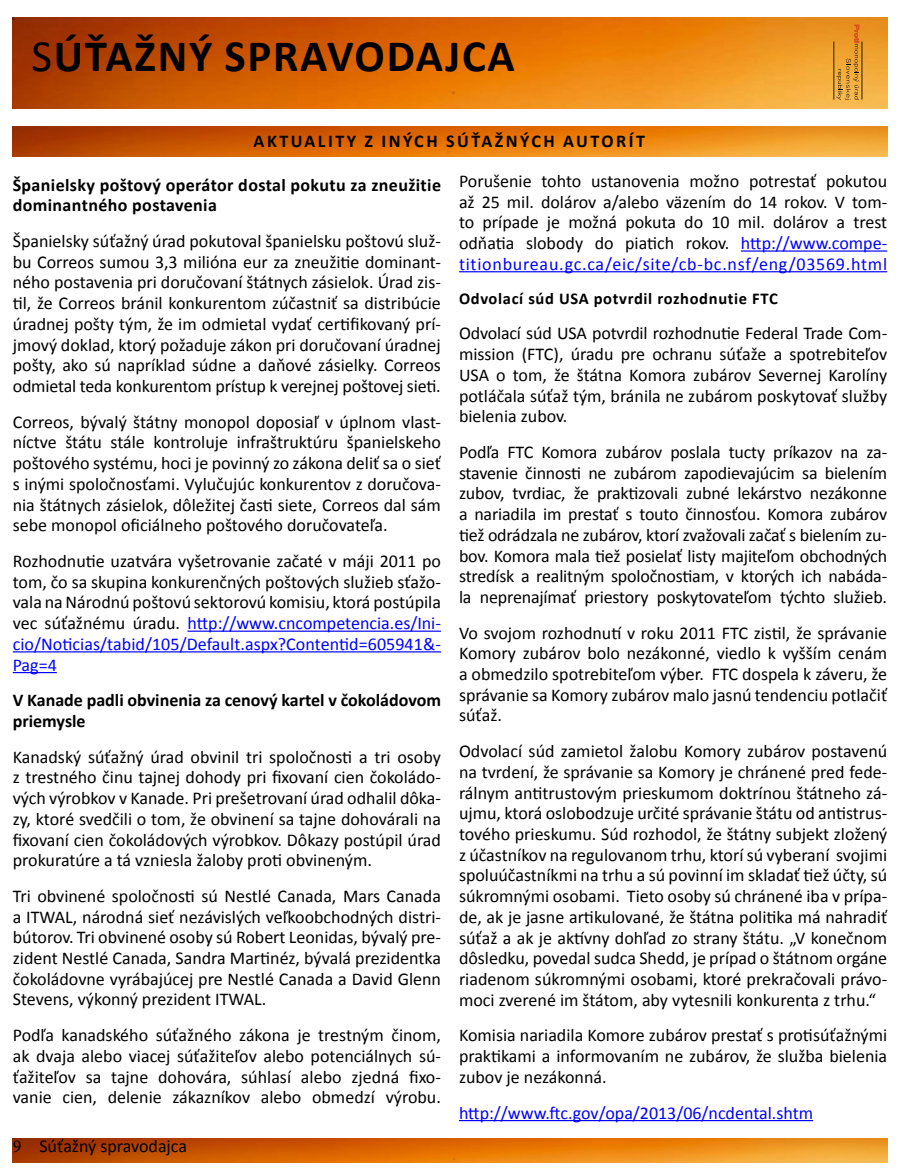
<style>
.page{position:relative;width:900px;height:1175px;background:#fff}
.page>*{position:absolute;margin:0;border:0;box-sizing:border-box;transform-origin:0 0}
.t1{font:700 45px "Calibri";letter-spacing:.04em;color:#000}
.t2{font:18px/20.7px "Calibri";color:#000;text-align:justify}
.t3{font:700 18px/20.7px "Calibri";letter-spacing:.02em;color:#000}
.t4{font:700 18px/20.7px "Calibri";color:#000}
.t5{font:18px "Calibri";color:#00f}
.t6{font:700 18px "Calibri";letter-spacing:.14em;color:#000}
.t7{font:700 16.5px "Calibri";letter-spacing:.04em;color:#000}
.s1{font-weight:400}
.s2{color:#00f}
.s3{font-family:"Minion Pro"}
</style>
<div class="page">
<img style="left:13px;top:17px;width:874px;height:92px">
<svg style="left:837px;top:25px;width:22px;height:75px;background:#dd9630"></svg>
<hr style="left:862px;top:42px;width:1px;height:58px;background:#000">
<hr style="left:834px;top:42px;width:1px;height:58px;background:#000">
<img style="left:13px;top:1138px;width:874px;height:24px">
<img style="left:13px;top:126px;width:874px;height:31px">
<hr style="left:188px;top:630px;width:253px;height:2px;background:#00f">
<hr style="left:13px;top:651px;width:428px;height:1px;background:#00f">
<hr style="left:13px;top:672px;width:44px;height:1px;background:#00f">
<hr style="left:741px;top:250px;width:146px;height:2px;background:#00f">
<hr style="left:459px;top:271px;width:428px;height:1px;background:#00f">
<hr style="left:459px;top:1120px;width:354px;height:1px;background:#00f">
<h1 class="t1" style="left:31px;top:27px;width:485px"><span class="s1">S</span>úťažný spravodajca</h1>
<p class="t3" style="left:254px;top:131px;width:62px">aktualit</p>
<p class="t6" style="left:347px;top:129px;width:257px">y z iných súťažných autor</p>
<p class="t3" style="left:629px;top:131px;width:15px">ít</p>
<p class="t3" style="left:13px;top:174px;width:430px">Španielsky poštový operátor dostal pokutu za zneužitie dominantného postavenia</p>
<p class="t2" style="left:13px;top:231px;width:430px">Španielsky súťažný úrad pokutoval španielsku poštovú služ&shy;bu Correos sumou 3,3 milióna eur za zneužitie dominant&shy;ného postavenia pri doručovaní štátnych zásielok. Úrad zis&shy;til, že Correos bránil konkurentom zúčastniť sa distribúcie úradnej pošty tým, že im odmietal vydať certifikovaný prí&shy;jmový doklad, ktorý požaduje zákon pri doručovaní úradnej pošty, ako sú napríklad súdne a daňové zásielky. Correos odmietal teda konkurentom prístup k verejnej poštovej sieti.</p>
<p class="t2" style="left:13px;top:411px;width:430px">Correos, bývalý štátny monopol doposiaľ v úplnom vlast&shy;níctve štátu stále kontroluje infraštruktúru španielskeho poštového systému, hoci je povinný zo zákona deliť sa o sieť s inými spoločnosťami. Vylučujúc konkurentov z doručova&shy;nia štátnych zásielok, dôležitej časti siete, Correos dal sám sebe monopol oficiálneho poštového doručovateľa.</p>
<p class="t2" style="left:13px;top:550px;width:430px">Rozhodnutie uzatvára vyšetrovanie začaté v máji 2011 po tom, čo sa skupina konkurenčných poštových služieb sťažo&shy;vala na Národnú poštovú sektorovú komisiu, ktorá postúpila vec súťažnému úradu. <span class="s2">http://www.cncompetencia.es/Ini&shy;cio/Noticias/tabid/105/Default.aspx?Contentid=605941&amp;- Pag=4</span></p>
<p class="t4" style="left:13px;top:690px;width:430px">V Kanade padli obvinenia za cenový kartel v čokoládovom priemysle</p>
<p class="t2" style="left:13px;top:746px;width:430px">Kanadský súťažný úrad obvinil tri spoločnosti a tri osoby z trestného činu tajnej dohody pri fixovaní cien čokoládo&shy;vých výrobkov v Kanade. Pri prešetrovaní úrad odhalil dôka&shy;zy, ktoré svedčili o tom, že obvinení sa tajne dohovárali na fixovaní cien čokoládových výrobkov. Dôkazy postúpil úrad prokuratúre a tá vzniesla žaloby proti obvineným.</p>
<p class="t2" style="left:13px;top:885px;width:430px">Tri obvinené spoločnosti sú Nestlé Canada, Mars Canada a ITWAL, národná sieť nezávislých veľkoobchodných distri&shy;bútorov. Tri obvinené osoby sú Robert Leonidas, bývalý pre&shy;zident Nestlé Canada, Sandra Martinéz, bývalá prezidentka čokoládovne vyrábajúcej pre Nestlé Canada a David Glenn Stevens, výkonný prezident ITWAL.</p>
<p class="t2" style="left:13px;top:1024px;width:430px">Podľa kanadského súťažného zákona je trestným činom, ak dvaja alebo viacej súťažiteľov alebo potenciálnych sú&shy;ťažiteľov sa tajne dohovára, súhlasí alebo zjedná fixo&shy;vanie cien, delenie zákazníkov alebo obmedzí výrobu.</p>
<p class="t2" style="left:459px;top:171px;width:430px">Porušenie tohto ustanovenia možno potrestať pokutou až 25 mil. dolárov a/alebo väzením do 14 rokov. V tom&shy;to prípade je možná pokuta do 10 mil. dolárov a trest odňatia slobody do piatich rokov. <span class="s2">http://www.compe&shy;titionbureau.gc.ca/eic/site/cb-bc.nsf/eng/03569.html</span></p>
<p class="t7" style="left:459px;top:288px;width:320px">Odvolací súd USA potvrdil rozhodnutie FTC</p>
<p class="t2" style="left:459px;top:323px;width:430px">Odvolací súd USA potvrdil rozhodnutie Federal Trade Com&shy;mission (FTC), úradu pre ochranu súťaže a spotrebiteľov USA o tom, že štátna Komora zubárov Severnej Karolíny potláčala súťaž tým, bránila ne zubárom poskytovať služby bielenia zubov.</p>
<p class="t2" style="left:459px;top:442px;width:430px">Podľa FTC Komora zubárov poslala tucty príkazov na za&shy;stavenie činnosti ne zubárom zapodievajúcim sa bielením zubov, tvrdiac, že praktizovali zubné lekárstvo nezákonne a nariadila im prestať s touto činnosťou. Komora zubárov tiež odrádzala ne zubárov, ktorí zvažovali začať s bielením zu&shy;bov. Komora mala tiež posielať listy majiteľom obchodných stredísk a realitným spoločnostiam, v ktorých ich nabáda&shy;la neprenajímať priestory poskytovateľom týchto služieb.</p>
<p class="t2" style="left:459px;top:622px;width:430px">Vo svojom rozhodnutí v roku 2011 FTC zistil, že správanie Komory zubárov bolo nezákonné, viedlo k vyšším cenám a obmedzilo spotrebiteľom výber. FTC dospela k záveru, že správanie sa Komory zubárov malo jasnú tendenciu potlačiť súťaž.</p>
<p class="t2" style="left:459px;top:741px;width:430px">Odvolací súd zamietol žalobu Komory zubárov postavenú na tvrdení, že správanie sa Komory je chránené pred fede&shy;rálnym antitrustovým prieskumom doktrínou štátneho zá&shy;ujmu, ktorá oslobodzuje určité správanie štátu od antistrus&shy;tového prieskumu. Súd rozhodol, že štátny subjekt zložený z účastníkov na regulovanom trhu, ktorí sú vyberaní svojimi spoluúčastníkmi na trhu a sú povinní im skladať tiež účty, sú súkromnými osobami. Tieto osoby sú chránené iba v prípa&shy;de, ak je jasne artikulované, že štátna politika má nahradiť súťaž a ak je aktívny dohľad zo strany štátu. „V konečnom dôsledku, povedal sudca Shedd, je prípad o štátnom orgáne riadenom súkromnými osobami, ktoré prekračovali právo&shy;moci zverené im štátom, aby vytesnili konkurenta z trhu.“</p>
<p class="t2" style="left:459px;top:1025px;width:430px">Komisia nariadila Komore zubárov prestať s protisúťažnými praktikami a informovaním ne zubárov, že služba bielenia zubov je nezákonná.</p>
<p class="t5" style="left:459px;top:1101px;width:356px">http://www.ftc.gov/opa/2013/06/ncdental.shtm</p>
<p class="t2" style="left:13px;top:1135px;width:176px"><span class="s3">9</span> Súťažný spravodajca</p>
</div>
